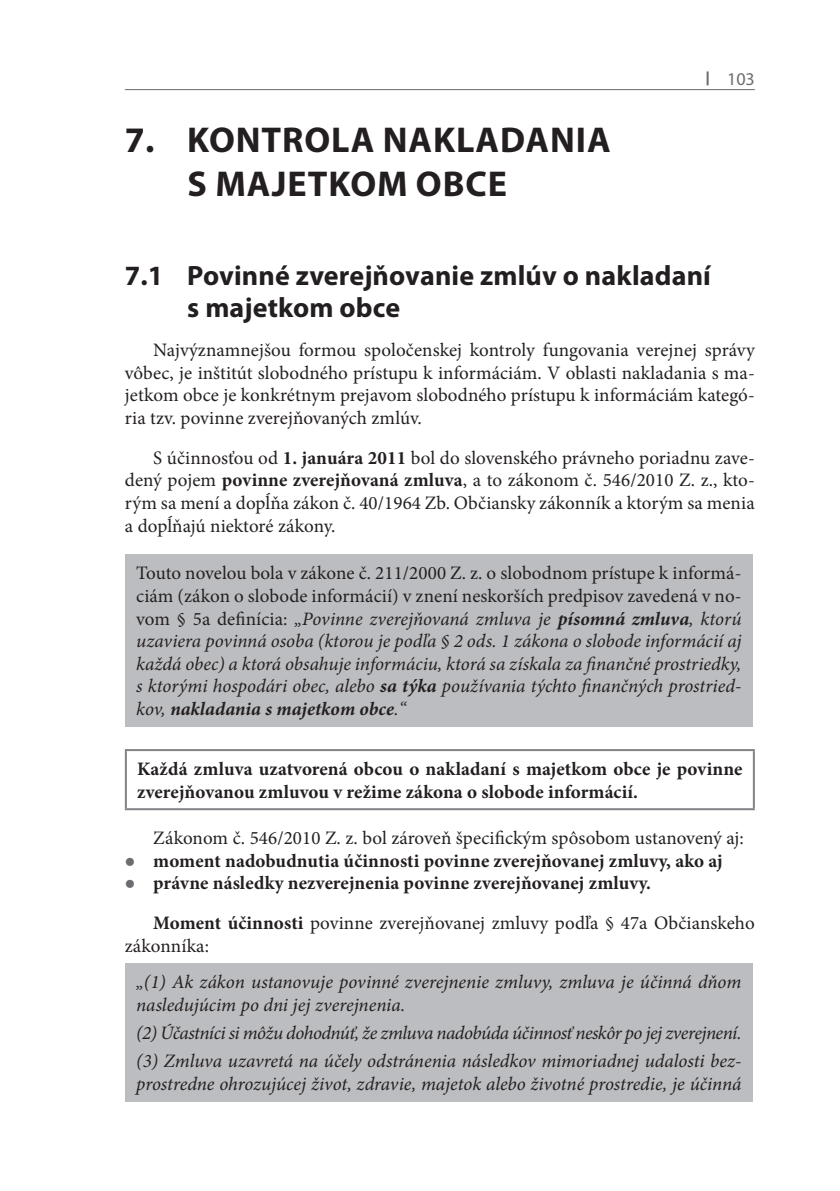
<style>
.page{position:relative;width:840px;height:1191px;background:#fff}
.page>*{position:absolute;margin:0;border:0;box-sizing:border-box;transform-origin:0 0}
.Nadpis_1{font:700 36px/44px "Myriad Pro";letter-spacing:.025em;color:#231f20}
.Nadpis_2{font:700 28px/32px "Myriad Pro";letter-spacing:.005em;color:#231f20}
.Body_text{font:19px/22.6px "Minion Pro";letter-spacing:.005em;color:#231f20;text-align:justify}
.Body_text_neodsadeny{font:italic 19px/22.6px "Minion Pro";color:#231f20;text-align:justify}
.Body_neodsadeny_nota{font:italic 19px/22.6px "Minion Pro";letter-spacing:-.005em;color:#231f20}
.Body_text_neodsadeny-2{font:700 19px/22.6px "Minion Pro";letter-spacing:.005em;color:#231f20}
.Body_neodsadeny_nota-2{font:italic 19px "Minion Pro";letter-spacing:-.025em;color:#231f20}
.t1{font:18px "Myriad Pro";color:#6c6d70}
.s1{font-weight:700}
.s2{font-style:normal}
</style>
<div class="page">
<hr style="left:125px;top:89px;width:629px;height:1px;background:#6c6d70">
<svg style="left:706px;top:71px;width:2px;height:14px"></svg>
<div style="left:125px;top:554px;width:627px;height:172px;background:#bcbdc0"></div>
<hr style="left:125px;top:749px;width:629px;height:2px;background:#808285">
<hr style="left:125px;top:751px;width:2px;height:57px;background:#808285">
<hr style="left:752px;top:751px;width:2px;height:57px;background:#808285">
<hr style="left:125px;top:808px;width:629px;height:2px;background:#808285">
<div style="left:125px;top:963px;width:627px;height:138px;background:#bcbdc0"></div>
<p class="Nadpis_1" style="left:187px;top:116px;width:424px;text-indent:-63px">7. KONTROLA NAKLADANIA<br>S MAJETKOM OBCE</p>
<p class="t1" style="left:726px;top:68px;width:29px">103</p>
<p class="Nadpis_2" style="left:187px;top:258px;width:525px;text-indent:-62px">7.1 Povinné zverejňovanie zmlúv o nakladaní s majetkom obce</p>
<p class="Body_text" style="left:125px;top:339px;width:631px;text-indent:28px">Najvýznamnejšou formou spoločenskej kontroly fungovania verejnej správy vôbec, je inštitút slobodného prístupu k informáciám. V oblasti nakladania s ma&shy;jetkom obce je konkrétnym prejavom slobodného prístupu k informáciám kategó&shy;ria tzv. povinne zverejňovaných zmlúv.</p>
<p class="Body_text" style="left:125px;top:446px;width:631px;text-indent:28px">S účinnosťou od <span class="s1">1. januára 2011</span> bol do slovenského právneho poriadnu zave&shy;dený pojem <span class="s1">povinne zverejňovaná zmluva</span>, a to zákonom č. 546/2010 Z. z., kto&shy;rým sa mení a dopĺňa zákon č. 40/1964 Zb. Občiansky zákonník a ktorým sa menia a dopĺňajú niektoré zákony.</p>
<p class="Body_text_neodsadeny" style="left:136px;top:562px;width:606px"><span class="s2">Touto novelou bola v zákone č. 211/2000 Z. z. o slobodnom prístupe k informá&shy;ciám (zákon o slobode informácií) v znení neskorších predpisov zavedená v no&shy;vom § 5a definícia:</span> „Povinne zverejňovaná zmluva je <span class="s1">písomná zmluva</span>, ktorú uzaviera povinná osoba (ktorou je podľa § 2 ods. 1 zákona o slobode informácií aj každá obec) a ktorá obsahuje informáciu, ktorá sa získala za finančné prostriedky, s ktorými hospodári obec, alebo <span class="s1">sa týka</span> používania týchto finančných prostried&shy;kov, <span class="s1">nakladania s majetkom obce</span>.“</p>
<p class="Body_text_neodsadeny-2" style="left:137px;top:757px;width:606px">Každá zmluva uzatvorená obcou o nakladaní s majetkom obce je povinne zverejňovanou zmluvou v režime zákona o slobode informácií.</p>
<p class="Body_text" style="left:153px;top:827px;width:592px">Zákonom č. 546/2010 Z. z. bol zároveň špecifickým spôsobom ustanovený aj:</p>
<p class="Body_text_neodsadeny-2" style="left:153px;top:849px;width:570px">moment nadobudnutia účinnosti povinne zverejňovanej zmluvy, ako aj</p>
<p class="Body_text_neodsadeny-2" style="left:153px;top:871px;width:499px">právne následky nezverejnenia povinne zverejňovanej zmluvy.</p>
<p class="Body_text" style="left:125px;top:911px;width:631px;text-indent:28px"><span class="s1">Moment účinnosti</span> povinne zverejňovanej zmluvy podľa § 47a Občianskeho zákonníka:</p>
<p class="Body_neodsadeny_nota" style="left:136px;top:970px;width:606px">„(1) Ak zákon ustanovuje povinné zverejnenie zmluvy, zmluva je účinná dňom nasledujúcim po dni jej zverejnenia.</p>
<p class="Body_neodsadeny_nota-2" style="left:136px;top:1020px;width:606px">(2) Účastníci si môžu dohodnúť, že zmluva nadobúda účinnosť neskôr po jej zverejnení.</p>
<p class="Body_neodsadeny_nota" style="left:136px;top:1050px;width:606px">(3) Zmluva uzavretá na účely odstránenia následkov mimoriadnej udalosti bez&shy;prostredne ohrozujúcej život, zdravie, majetok alebo životné prostredie, je účinná</p>
</div>
